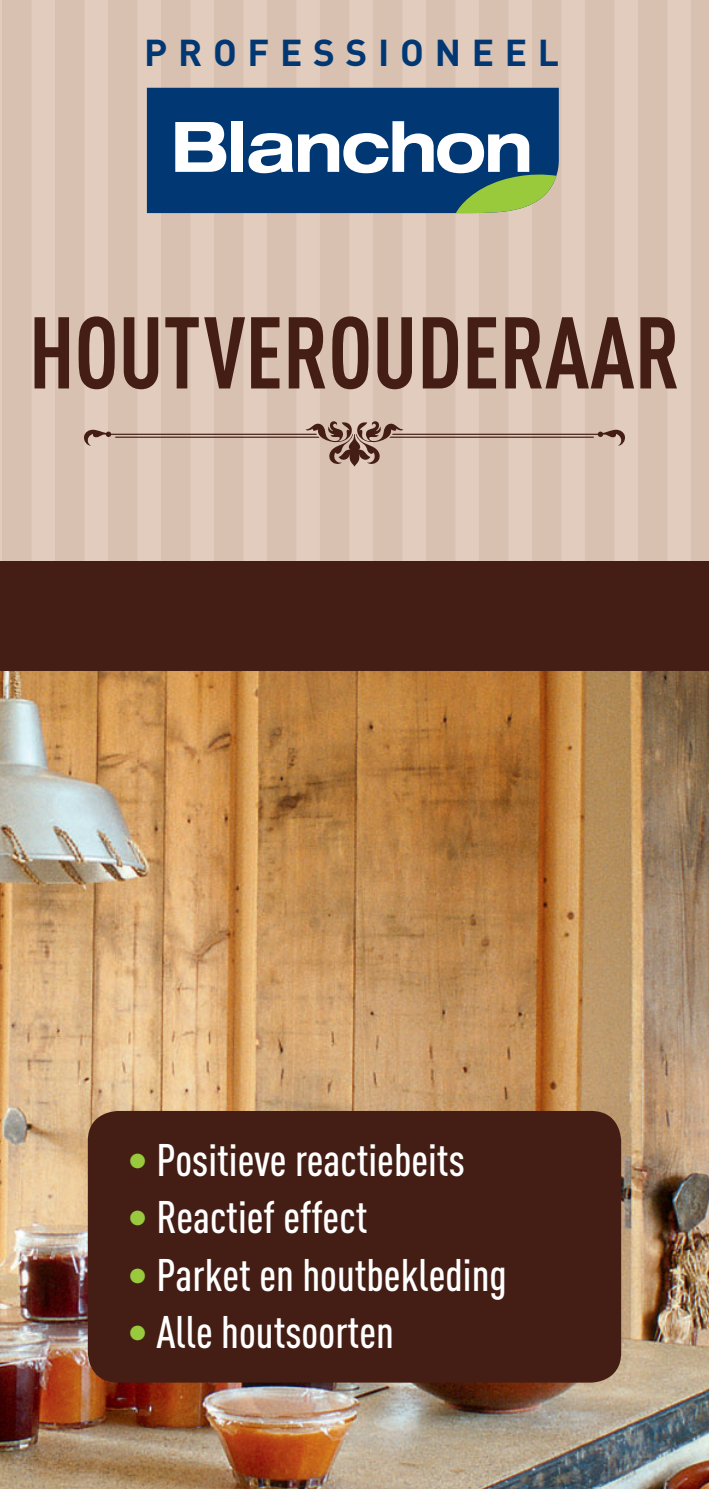
<style>
.page{position:relative;width:709px;height:1489px;background:#fff}
.page>*{position:absolute;margin:0;border:0;box-sizing:border-box;transform-origin:0 0}
.t1{font:700 100px "DIN Cond";color:#441e14;scale:.95 1}
.t2{font:500 45px "DIN Cond";color:#fff}
.t3{font:700 37px "DIN";letter-spacing:.29em;color:#013874}
.s1{color:#99ca3e}
</style>
<div class="page">
<img style="left:0;top:671px;width:709px;height:817px">
<div style="left:0;top:0;width:709px;height:571px;background:#d9c1b2"></div>
<svg style="left:0;top:0;width:690px;height:561px"></svg>
<svg style="left:83px;top:421px;width:543px;height:45px"></svg>
<div style="left:0;top:561px;width:709px;height:110px;background:#441e14"></div>
<div style="left:88px;top:1110px;width:533px;height:272px;background:#441e14;border-radius:30px"></div>
<div style="left:147px;top:88px;width:412px;height:125px;background:#013874"></div>
<svg style="left:175px;top:122px;width:51px;height:50px;background:#bac9d9"></svg>
<div style="left:231px;top:121px;width:12px;height:51px;background:#fff"></div>
<svg style="left:248px;top:121px;width:308px;height:92px;background:#4a738f"></svg>
<p class="t3" style="left:144px;top:29px;width:416px">PROFESSIONEEL</p>
<h1 class="t1" style="left:29px;top:317px;width:687px">HOUTVEROUDERAAR</h1>
<p class="t2" style="left:128px;top:1143px;width:339px"><span class="s1">•</span> Positieve reactiebeits</p>
<p class="t2" style="left:128px;top:1200px;width:241px"><span class="s1">•</span> Reactief effect</p>
<p class="t2" style="left:128px;top:1258px;width:381px"><span class="s1">•</span> Parket en houtbekleding</p>
<p class="t2" style="left:128px;top:1315px;width:268px"><span class="s1">•</span> Alle houtsoorten</p>
</div>
